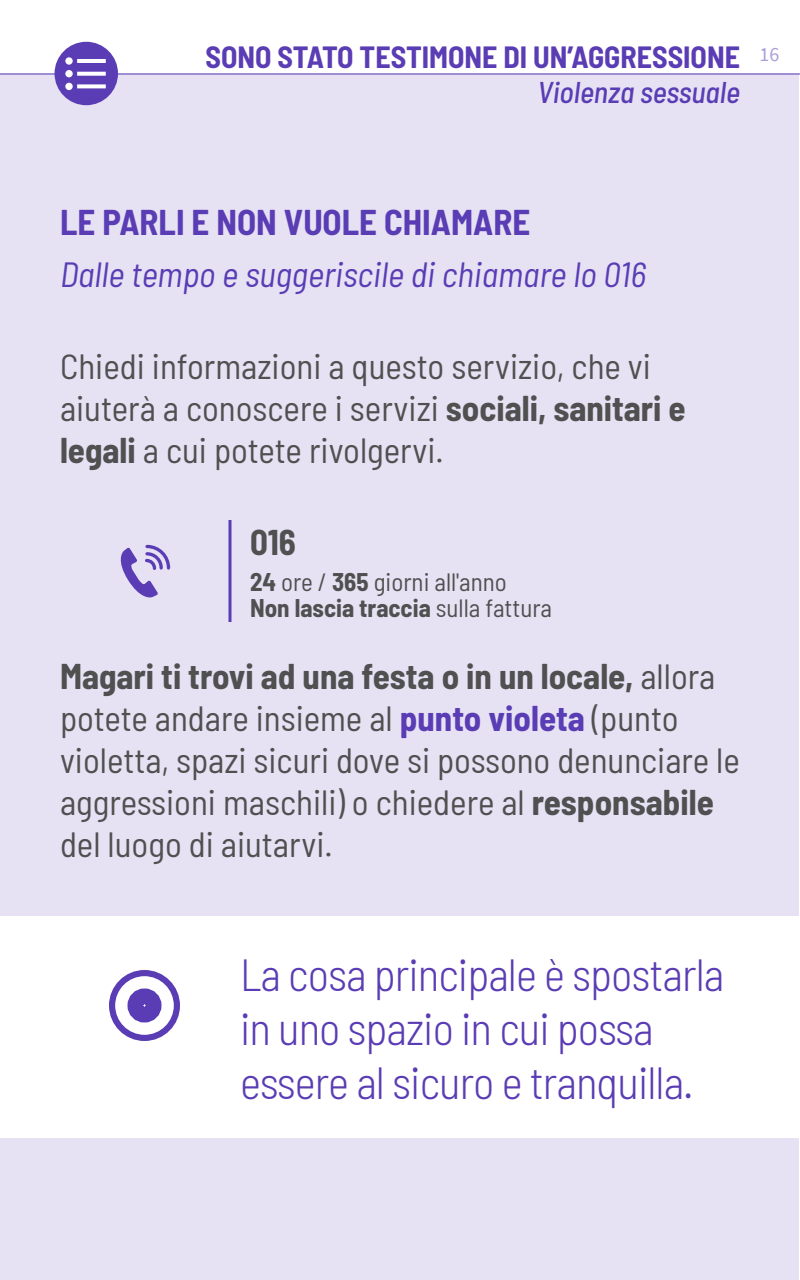
<style>
.page{position:relative;width:800px;height:1280px;background:#fff}
.page>*{position:absolute;margin:0;border:0;box-sizing:border-box;transform-origin:0 0}
.destacado_fondo{font:300 semi-condensed 45px/54px "Barlow";letter-spacing:-.02em;color:#5a3cb4}
._00_txt{font:semi-condensed 35px/42px "Barlow";color:#505050}
._08_Subtítulo{font:italic semi-condensed 35px "Barlow";color:#5a3cb4}
._03_LADILLO{font:700 semi-condensed 35px "Barlow";color:#5a3cb4}
.llama{font:700 semi-condensed 35px "Barlow";color:#505050}
.t1{font:700 semi-condensed 30px "Barlow";color:#5a3cb4}
._00_txt-2{font:italic 500 semi-condensed 30px "Barlow";color:#5a3cb4}
.llama-2{font:semi-condensed 25px/26px "Barlow";color:#505050}
.t2{font:20px "Source Sans Pro";color:#ac9eda}
.s1{font-weight:700}
.s2{font-weight:700;color:#5a3cb4}
</style>
<div class="page">
<div style="left:0;top:74px;width:799px;height:1206px;background:#e6e2f4"></div>
<hr style="left:0;top:74px;width:800px;height:1px;background:#5a3cb4">
<svg style="left:228px;top:520px;width:4px;height:102px"></svg>
<div style="left:0;top:916px;width:800px;height:222px;background:#fff"></div>
<svg style="left:120px;top:544px;width:51px;height:54px"></svg>
<div style="left:109px;top:970px;width:71px;height:71px;border:6px solid #5a3cb4;border-radius:50%"></div>
<div style="left:128px;top:988px;width:34px;height:34px;border:18px solid #5a3cb4;border-radius:50%"></div>
<div style="left:55px;top:42px;width:63px;height:63px;background:#5a3cb4;border-radius:50%"></div>
<svg style="left:77px;top:84px;width:29px;height:4px"></svg>
<div style="left:65px;top:83px;width:8px;height:7px;background:#fff;border-radius:50%"></div>
<svg style="left:77px;top:72px;width:29px;height:4px"></svg>
<div style="left:65px;top:70px;width:8px;height:7px;background:#fff;border-radius:50%"></div>
<hr style="left:77px;top:59px;width:29px;height:4px;background:#fff">
<div style="left:65px;top:57px;width:8px;height:8px;background:#fff;border-radius:50%"></div>
<p class="t1" style="left:205px;top:35px;width:536px">SONO STATO TESTIMONE DI UN’AGGRESSIONE</p>
<p class="t2" style="left:760px;top:42px;width:21px">16</p>
<p class="_00_txt-2" style="left:537px;top:70px;width:204px">Violenza sessuale</p>
<p class="_03_LADILLO" style="left:60px;top:197px;width:472px">LE PARLI E NON VUOLE CHIAMARE</p>
<p class="_08_Subtítulo" style="left:60px;top:249px;width:588px">Dalle tempo e suggeriscile di chiamare lo 016</p>
<p class="_00_txt" style="left:60px;top:343px;width:627px">Chiedi informazioni a questo servizio, che vi aiuterà a conoscere i servizi <span class="s1">sociali, sanitari e legali</span> a cui potete rivolgervi.</p>
<p class="llama" style="left:250px;top:517px;width:47px">016</p>
<p class="llama-2" style="left:250px;top:567px;width:304px"><span class="s1">24</span> ore / <span class="s1">365</span> giorni all'anno<br><span class="s1">Non lascia traccia</span> sulla fattura</p>
<p class="_00_txt" style="left:60px;top:653px;width:681px"><span class="s1">Magari ti trovi ad una festa o in un locale,</span> allora potete andare insieme al <span class="s2">punto violeta</span> (punto violetta, spazi sicuri dove si possono denunciare le aggressioni maschili) o chiedere al <span class="s1">responsabile </span>del luogo di aiutarvi.</p>
<p class="destacado_fondo" style="left:240px;top:944px;width:486px">La cosa principale è spostarla in uno spazio in cui possa essere al sicuro e tranquilla.</p>
</div>
